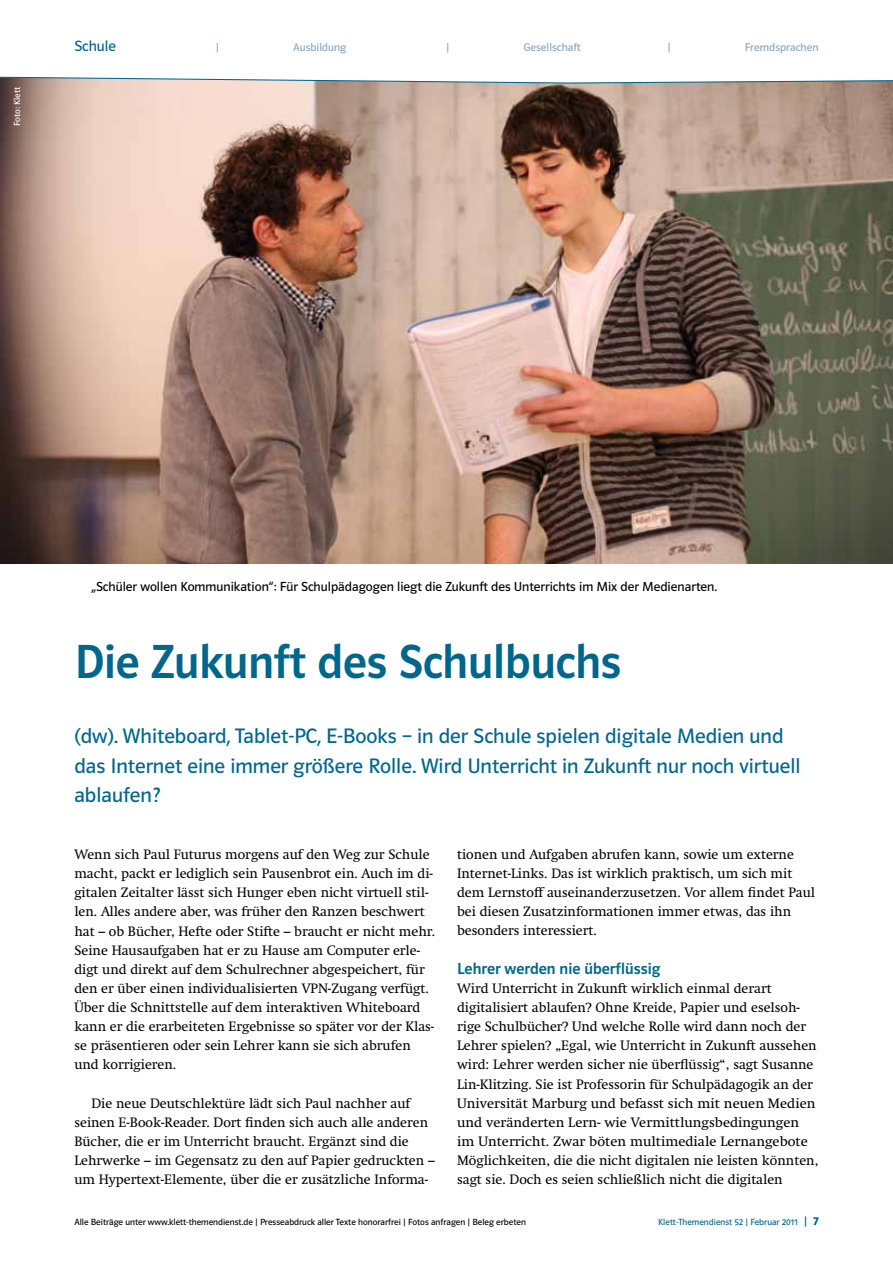
<style>
.page{position:relative;width:893px;height:1263px;background:#fff}
.page>*{position:absolute;margin:0;border:0;box-sizing:border-box;transform-origin:0 0}
.t1{font:48px "Polo ST11 K Krftg";color:#00668c}
.t2{font:21px/29.2px "Polo ST11 K Buch";color:#00668c}
.t3{font:16.5px "Polo 22 K Krftg";color:#00668c}
.t4{font:15px "Polo ST11 K Buch";color:#00668c}
.t5{font:13.5px/19.2px "Klett Swift";color:#000}
.t6{font:13.2px "Polo ST11 K Buch";color:#000}
.t7{font:11.25px "Polo ST11 K Buch";color:#85a9c2}
.t8{font:9px "Polo ST11 K Buch";color:#000}
.t9{font:9px "Polo ST11 K Buch";color:#00668c}
.t10{font:9px "Polo ST11 K Buch";color:#fff}
.s1{font-size:12px}
.s2{font-family:"Polo ST11 K Hfett";font-size:12px}
</style>
<div class="page">
<img style="left:0;top:88px;width:893px;height:475px">
<svg style="left:0;top:76px;width:893px;height:12px"></svg>
<p class="t10" style="left:12px;top:126px;width:41px;rotate:-90deg">Foto: Klett</p>
<p class="t4" style="left:74px;top:37px;width:43px">Schule</p>
<p class="t7" style="left:216px;top:41px;width:5px">|</p>
<p class="t7" style="left:293px;top:41px;width:55px">Ausbildung</p>
<p class="t7" style="left:446px;top:41px;width:5px">|</p>
<p class="t7" style="left:523px;top:41px;width:59px">Gesellschaft</p>
<p class="t7" style="left:668px;top:41px;width:5px">|</p>
<p class="t7" style="left:745px;top:41px;width:75px">Fremdsprachen</p>
<p class="t6" style="left:91px;top:579px;width:627px">„Schüler wollen Kommunikation“: Für Schulpädagogen liegt die Zukunft des Unterrichts im Mix der Medienarten.</p>
<h1 class="t1" style="left:74px;top:636px;width:548px">Die Zukunft des Schulbuchs</h1>
<h2 class="t2" style="left:74px;top:722px;width:728px">(dw). Whiteboard, Tablet-PC, E-Books – in der Schule spielen digitale Medien und das Internet eine immer größere Rolle. Wird Unterricht in Zukunft nur noch virtuell ablaufen?</h2>
<p class="t5" style="left:74px;top:845px;width:362px">Wenn sich Paul Futurus morgens auf den Weg zur Schule macht, packt er lediglich sein Pausenbrot ein. Auch im di&shy;gitalen Zeitalter lässt sich Hunger eben nicht virtuell stil&shy;len. Alles andere aber, was früher den Ranzen beschwert hat – ob Bücher, Hefte oder Stifte – braucht er nicht mehr.<br>Seine Hausaufgaben hat er zu Hause am Computer erle&shy;digt und direkt auf dem Schulrechner abgespeichert, für den er über einen individualisierten VPN-Zugang verfügt.<br>Über die Schnittstelle auf dem interaktiven Whiteboard kann er die erarbeiteten Ergebnisse so später vor der Klas&shy;se präsentieren oder sein Lehrer kann sie sich abrufen und korrigieren.</p>
<p class="t5" style="left:74px;top:1093px;width:362px;text-indent:17px">Die neue Deutschlektüre lädt sich Paul nachher auf seinen E-Book-Reader. Dort finden sich auch alle anderen Bücher, die er im Unterricht braucht. Ergänzt sind die Lehrwerke – im Gegensatz zu den auf Papier gedruckten – um Hypertext-Elemente, über die er zusätzliche Informa-</p>
<p class="t5" style="left:457px;top:845px;width:359px">tionen und Aufgaben abrufen kann, sowie um externe Internet-Links. Das ist wirklich praktisch, um sich mit dem Lernstoff auseinanderzusetzen. Vor allem findet Paul bei diesen Zusatzinformationen immer etwas, das ihn besonders interessiert.</p>
<p class="t3" style="left:457px;top:960px;width:205px">Lehrer werden nie überflüssig</p>
<p class="t5" style="left:457px;top:979px;width:363px">Wird Unterricht in Zukunft wirklich einmal derart digitalisiert ablaufen? Ohne Kreide, Papier und eselsoh&shy;rige Schulbücher? Und welche Rolle wird dann noch der Lehrer spielen? „Egal, wie Unterricht in Zukunft aussehen wird: Lehrer werden sicher nie überflüssig“, sagt Susanne Lin-Klitzing. Sie ist Professorin für Schulpädagogik an der Universität Marburg und befasst sich mit neuen Medien und veränderten Lern- wie Vermittlungsbedingungen im Unterricht. Zwar böten multimediale Lernangebote Möglichkeiten, die die nicht digitalen nie leisten könnten, sagt sie. Doch es seien schließlich nicht die digitalen</p>
<p class="t8" style="left:74px;top:1217px;width:453px">Alle Beiträge unter www.klett-themendienst.de | Presseabdruck aller Texte honorarfrei | Fotos anfragen | Beleg erbeten</p>
<p class="t9" style="left:658px;top:1217px;width:162px">Klett-Themendienst 52 | Februar 2011 <span class="s1">|</span> <span class="s2">7</span></p>
</div>
